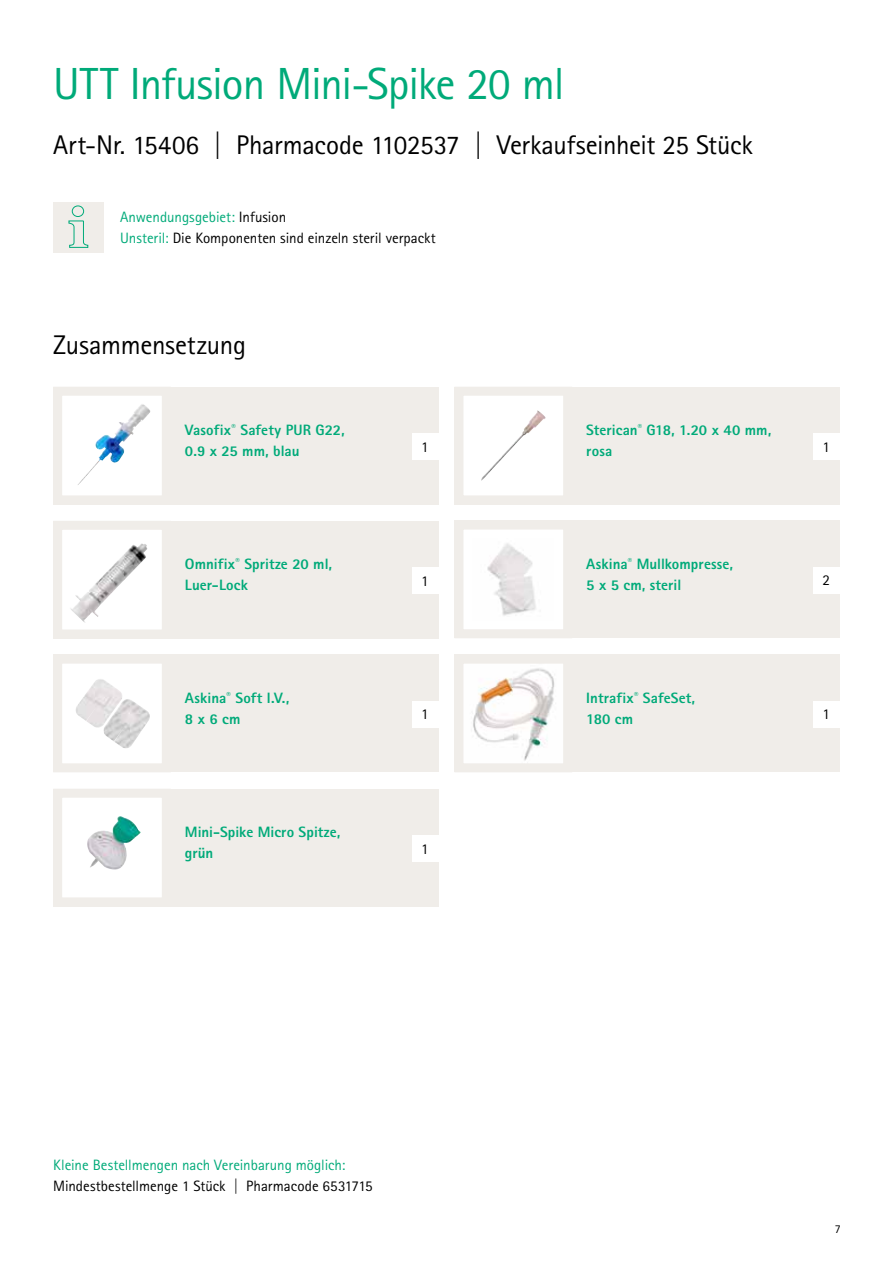
<style>
.page{position:relative;width:893px;height:1263px;background:#fff}
.page>*{position:absolute;margin:0;border:0;box-sizing:border-box;transform-origin:0 0}
.t1{font:45px "Rotis Sans Serif Pro";letter-spacing:-.025em;color:#00aa79}
.t2{font:27px "Rotis Sans Serif Pro";letter-spacing:-.015em;color:#000}
.t3{font:800 15px/21px "Rotis Sans Serif Pro";letter-spacing:.005em;color:#00aa79}
.t4{font:15px/21px "Rotis Sans Serif Pro";color:#000}
.t5{font:15px "Rotis Sans Serif Pro";color:#00aa79}
.t6{font:12px "Rotis Sans Serif Pro";color:#000}
.s1{color:#00aa79}
</style>
<div class="page">
<div style="left:53px;top:387px;width:385px;height:117px;background:#f0ede9"></div>
<div style="left:454px;top:520px;width:386px;height:118px;background:#f0ede9"></div>
<div style="left:53px;top:655px;width:385px;height:117px;background:#f0ede9"></div>
<div style="left:454px;top:655px;width:386px;height:117px;background:#f0ede9"></div>
<div style="left:454px;top:387px;width:386px;height:117px;background:#f0ede9"></div>
<div style="left:58px;top:391px;width:108px;height:109px;background:#fff"></div>
<img style="left:78px;top:404px;width:73px;height:81px">
<div style="left:53px;top:387px;width:118px;height:117px;border:9px solid #f0ede9"></div>
<div style="left:459px;top:525px;width:109px;height:109px;background:#fff"></div>
<img style="left:487px;top:543px;width:49px;height:73px">
<div style="left:454px;top:520px;width:118px;height:118px;border:9px solid #f0ede9"></div>
<div style="left:58px;top:659px;width:108px;height:109px;background:#fff"></div>
<img style="left:76px;top:679px;width:51px;height:65px">
<div style="left:53px;top:655px;width:118px;height:117px;border:9px solid #f0ede9"></div>
<img style="left:464px;top:665px;width:98px;height:97px">
<div style="left:459px;top:391px;width:109px;height:109px;background:#fff"></div>
<img style="left:481px;top:410px;width:65px;height:71px">
<div style="left:454px;top:387px;width:118px;height:117px;border:9px solid #f0ede9"></div>
<div style="left:412px;top:433px;width:26px;height:27px;background:#fff"></div>
<div style="left:813px;top:567px;width:27px;height:27px;background:#fff"></div>
<div style="left:412px;top:701px;width:26px;height:27px;background:#fff"></div>
<div style="left:813px;top:701px;width:27px;height:27px;background:#fff"></div>
<div style="left:813px;top:433px;width:27px;height:27px;background:#fff"></div>
<div style="left:53px;top:202px;width:51px;height:51px;background:#f0ede9"></div>
<svg style="left:68px;top:205px;width:21px;height:43px"></svg>
<div style="left:53px;top:521px;width:385px;height:117px;background:#f0ede9"></div>
<div style="left:58px;top:525px;width:108px;height:109px;background:#fff"></div>
<img style="left:70px;top:543px;width:77px;height:80px">
<div style="left:53px;top:521px;width:118px;height:117px;border:9px solid #f0ede9"></div>
<div style="left:412px;top:567px;width:26px;height:27px;background:#fff"></div>
<div style="left:53px;top:789px;width:385px;height:117px;background:#f0ede9"></div>
<div style="left:58px;top:793px;width:108px;height:109px;background:#fff"></div>
<img style="left:87px;top:816px;width:54px;height:54px">
<div style="left:53px;top:789px;width:118px;height:117px;border:9px solid #f0ede9"></div>
<div style="left:412px;top:835px;width:26px;height:27px;background:#fff"></div>
<h1 class="t1" style="left:53px;top:57px;width:513px">UTT Infusion Mini-Spike 20 ml</h1>
<h2 class="t2" style="left:53px;top:129px;width:701px">Art-Nr. 15406 | Pharmacode 1102537 | Verkaufseinheit 25 Stück</h2>
<p class="t4" style="left:120px;top:206px;width:317px"><span class="s1">Anwendungsgebiet:</span> Infusion<br><span class="s1">Unsteril:</span> Die Komponenten sind einzeln steril verpackt</p>
<h2 class="t2" style="left:53px;top:329px;width:194px">Zusammensetzung</h2>
<p class="t3" style="left:185px;top:420px;width:161px">Vasofix<sup>®</sup> Safety PUR G22,<br>0.9 x 25 mm, blau</p>
<p class="t3" style="left:185px;top:554px;width:149px">Omnifix<sup>®</sup> Spritze 20 ml,<br>Luer-Lock</p>
<p class="t4" style="left:421px;top:436px;width:9px">1</p>
<p class="t4" style="left:421px;top:570px;width:9px">1</p>
<p class="t3" style="left:586px;top:420px;width:186px">Sterican<sup>®</sup> G18, 1.20 x 40 mm, rosa</p>
<p class="t3" style="left:586px;top:553px;width:148px">Askina<sup>®</sup> Mullkompresse,<br>5 x 5 cm, steril</p>
<p class="t4" style="left:823px;top:436px;width:9px">1</p>
<p class="t4" style="left:823px;top:570px;width:9px">2</p>
<p class="t3" style="left:185px;top:688px;width:106px">Askina<sup>®</sup> Soft I.V.,<br>8 x 6 cm</p>
<p class="t3" style="left:586px;top:688px;width:110px">Intrafix<sup>®</sup> SafeSet,<br>180 cm</p>
<p class="t4" style="left:421px;top:704px;width:9px">1</p>
<p class="t4" style="left:823px;top:704px;width:9px">1</p>
<p class="t3" style="left:185px;top:822px;width:157px">Mini-Spike Micro Spitze, grün</p>
<p class="t4" style="left:421px;top:838px;width:9px">1</p>
<p class="t5" style="left:53px;top:1156px;width:294px">Kleine Bestellmengen nach Vereinbarung möglich:</p>
<p class="t4" style="left:53px;top:1175px;width:321px">Mindestbestellmenge 1 Stück | Pharmacode 6531715</p>
<p class="t6" style="left:835px;top:1222px;width:7px">7</p>
</div>
